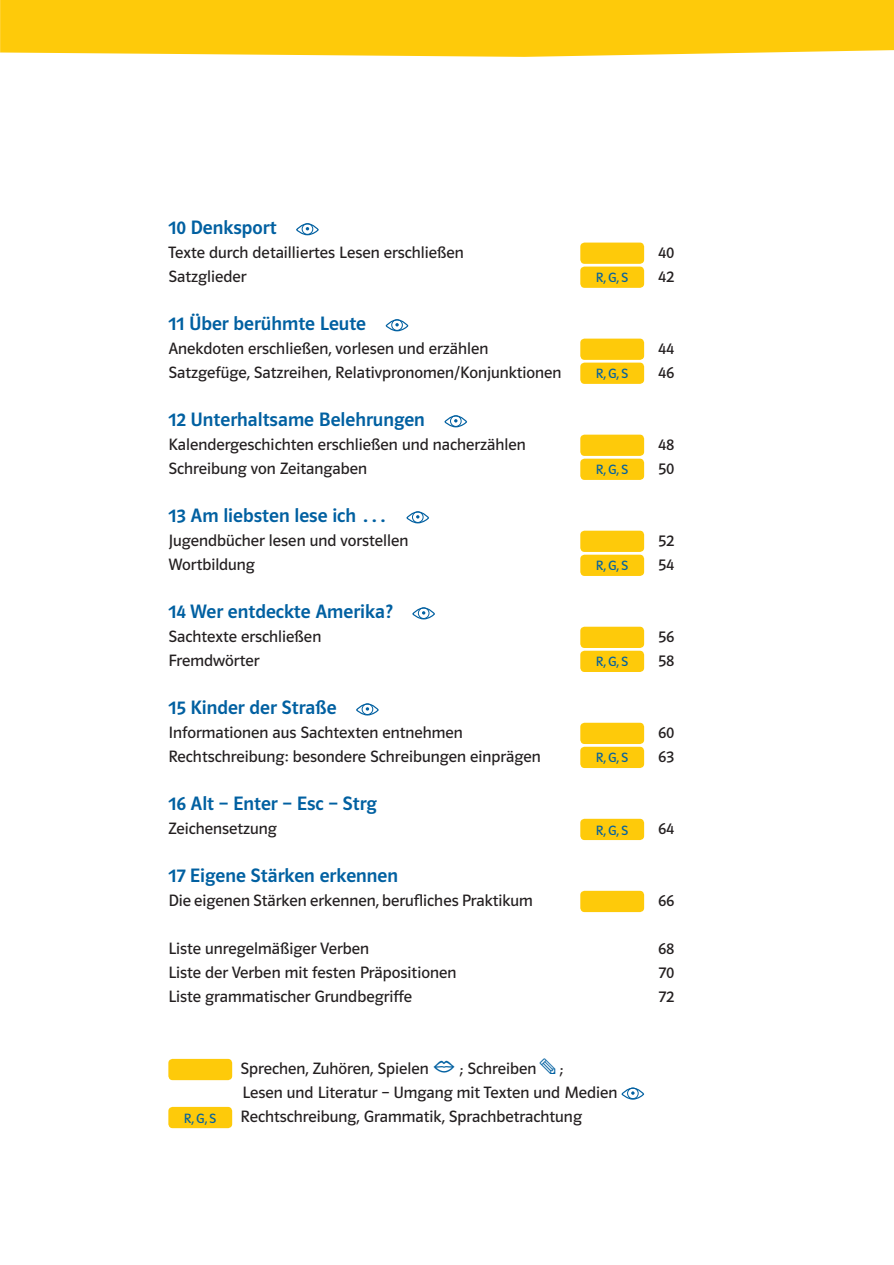
<style>
.page{position:relative;width:894px;height:1265px;background:#fff}
.page>*{position:absolute;margin:0;border:0;box-sizing:border-box;transform-origin:0 0}
.t1{font:19.5px "Polo ST11 K Krftg";color:#0160a1}
.t2{font:16.5px/24px "Polo ST11 K Buch";color:#231f20}
.t3{font:13.5px "Polo ST11 K Buch";color:#0160a1}
.s1{font-family:"Klett Pikto 1.4";font-size:22.5px;color:#0160a1}
</style>
<div class="page">
<hr style="left:0;top:0;width:1px;height:52px;background:#feca0a">
<div style="left:1px;top:0;width:893px;height:57px;background:#feca0a"></div>
<div style="left:296px;top:223px;width:23px;height:12px;border:1px solid #0160a1;border-radius:50%"></div>
<div style="left:302px;top:223px;width:11px;height:12px;border:1px solid #0160a1;border-radius:50%"></div>
<div style="left:580px;top:242px;width:64px;height:22px;background:#feca0a;border-radius:4px"></div>
<div style="left:580px;top:266px;width:64px;height:22px;background:#feca0a;border-radius:4px"></div>
<svg style="left:395px;top:323px;width:4px;height:3px"></svg>
<div style="left:385px;top:319px;width:23px;height:12px;border:1px solid #0160a1;border-radius:50%"></div>
<div style="left:391px;top:319px;width:12px;height:12px;border:1px solid #0160a1;border-radius:50%"></div>
<div style="left:580px;top:338px;width:64px;height:22px;background:#feca0a;border-radius:4px"></div>
<div style="left:580px;top:362px;width:64px;height:22px;background:#feca0a;border-radius:4px"></div>
<div style="left:444px;top:415px;width:23px;height:12px;border:1px solid #0160a1;border-radius:50%"></div>
<div style="left:450px;top:415px;width:11px;height:12px;border:1px solid #0160a1;border-radius:50%"></div>
<div style="left:580px;top:434px;width:64px;height:22px;background:#feca0a;border-radius:4px"></div>
<div style="left:580px;top:458px;width:64px;height:22px;background:#feca0a;border-radius:4px"></div>
<div style="left:406px;top:511px;width:23px;height:12px;border:1px solid #0160a1;border-radius:50%"></div>
<div style="left:412px;top:511px;width:11px;height:12px;border:1px solid #0160a1;border-radius:50%"></div>
<div style="left:580px;top:530px;width:64px;height:22px;background:#feca0a;border-radius:4px"></div>
<div style="left:580px;top:554px;width:64px;height:22px;background:#feca0a;border-radius:4px"></div>
<div style="left:412px;top:607px;width:23px;height:12px;border:1px solid #0160a1;border-radius:50%"></div>
<div style="left:418px;top:607px;width:11px;height:12px;border:1px solid #0160a1;border-radius:50%"></div>
<div style="left:580px;top:626px;width:64px;height:22px;background:#feca0a;border-radius:4px"></div>
<div style="left:580px;top:650px;width:64px;height:22px;background:#feca0a;border-radius:4px"></div>
<div style="left:356px;top:703px;width:22px;height:12px;border:1px solid #0160a1;border-radius:50%"></div>
<div style="left:362px;top:703px;width:11px;height:12px;border:1px solid #0160a1;border-radius:50%"></div>
<div style="left:580px;top:722px;width:64px;height:22px;background:#feca0a;border-radius:4px"></div>
<div style="left:580px;top:746px;width:64px;height:22px;background:#feca0a;border-radius:4px"></div>
<div style="left:580px;top:818px;width:64px;height:22px;background:#feca0a;border-radius:4px"></div>
<div style="left:580px;top:890px;width:64px;height:22px;background:#feca0a;border-radius:4px"></div>
<div style="left:168px;top:1058px;width:64px;height:22px;background:#feca0a;border-radius:4px"></div>
<div style="left:621px;top:1087px;width:23px;height:12px;border:1px solid #0160a1;border-radius:50%"></div>
<div style="left:627px;top:1087px;width:11px;height:12px;border:1px solid #0160a1;border-radius:50%"></div>
<div style="left:168px;top:1106px;width:64px;height:22px;background:#feca0a;border-radius:4px"></div>
<p class="t1" style="left:168px;top:217px;width:110px">10 Denksport</p>
<p class="t2" style="left:168px;top:240px;width:297px">Texte durch detailliertes Lesen erschließen</p>
<p class="t2" style="left:658px;top:240px;width:18px">40</p>
<p class="t2" style="left:168px;top:264px;width:80px">Satzglieder</p>
<p class="t3" style="left:595px;top:270px;width:34px">R,G,S</p>
<p class="t2" style="left:658px;top:264px;width:18px">42</p>
<p class="t1" style="left:168px;top:313px;width:199px">11 Über berühmte Leute</p>
<p class="t2" style="left:168px;top:336px;width:322px">Anekdoten erschließen, vorlesen und erzählen</p>
<p class="t2" style="left:658px;top:336px;width:18px">44</p>
<p class="t2" style="left:168px;top:360px;width:395px">Satzgefüge, Satzreihen, Relativpronomen/Konjunktionen</p>
<p class="t3" style="left:595px;top:366px;width:34px">R,G,S</p>
<p class="t2" style="left:658px;top:360px;width:18px">46</p>
<p class="t1" style="left:168px;top:409px;width:258px">12 Unterhaltsame Belehrungen</p>
<p class="t2" style="left:168px;top:432px;width:359px">Kalendergeschichten erschließen und nacherzählen</p>
<p class="t2" style="left:658px;top:432px;width:18px">48</p>
<p class="t2" style="left:168px;top:456px;width:200px">Schreibung von Zeitangaben</p>
<p class="t3" style="left:595px;top:462px;width:34px">R,G,S</p>
<p class="t2" style="left:658px;top:456px;width:18px">50</p>
<p class="t1" style="left:168px;top:505px;width:220px">13 Am liebsten lese ich …</p>
<p class="t2" style="left:168px;top:528px;width:242px">Jugendbücher lesen und vorstellen</p>
<p class="t2" style="left:658px;top:528px;width:18px">52</p>
<p class="t2" style="left:168px;top:552px;width:88px">Wortbildung</p>
<p class="t3" style="left:595px;top:558px;width:34px">R,G,S</p>
<p class="t2" style="left:658px;top:552px;width:18px">54</p>
<p class="t1" style="left:168px;top:601px;width:226px">14 Wer entdeckte Amerika?</p>
<p class="t2" style="left:168px;top:624px;width:154px">Sachtexte erschließen</p>
<p class="t2" style="left:658px;top:624px;width:18px">56</p>
<p class="t2" style="left:168px;top:648px;width:93px">Fremdwörter</p>
<p class="t3" style="left:595px;top:654px;width:34px">R,G,S</p>
<p class="t2" style="left:658px;top:648px;width:18px">58</p>
<p class="t1" style="left:168px;top:697px;width:170px">15 Kinder der Straße</p>
<p class="t2" style="left:168px;top:720px;width:296px">Informationen aus Sachtexten entnehmen</p>
<p class="t2" style="left:658px;top:720px;width:18px">60</p>
<p class="t2" style="left:168px;top:744px;width:374px">Rechtschreibung: besondere Schreibungen einprägen</p>
<p class="t3" style="left:595px;top:750px;width:34px">R,G,S</p>
<p class="t2" style="left:658px;top:744px;width:18px">63</p>
<p class="t1" style="left:168px;top:793px;width:210px">16 Alt – Enter – Esc – Strg</p>
<p class="t2" style="left:168px;top:816px;width:110px">Zeichensetzung</p>
<p class="t3" style="left:595px;top:822px;width:34px">R,G,S</p>
<p class="t2" style="left:658px;top:816px;width:18px">64</p>
<p class="t1" style="left:168px;top:865px;width:231px">17 Eigene Stärken erkennen</p>
<p class="t2" style="left:168px;top:888px;width:366px">Die eigenen Stärken erkennen, berufliches Praktikum</p>
<p class="t2" style="left:658px;top:888px;width:18px">66</p>
<p class="t2" style="left:168px;top:936px;width:202px">Liste unregelmäßiger Verben</p>
<p class="t2" style="left:658px;top:936px;width:18px">68</p>
<p class="t2" style="left:168px;top:960px;width:289px">Liste der Verben mit festen Präpositionen</p>
<p class="t2" style="left:658px;top:960px;width:17px">70</p>
<p class="t2" style="left:168px;top:984px;width:245px">Liste grammatischer Grundbegriffe</p>
<p class="t2" style="left:658px;top:984px;width:17px">72</p>
<p class="t2" style="left:240px;top:1056px;width:378px">Sprechen, Zuhören, Spielen <span class="s1">v</span> ; Schreiben <span class="s1">S</span> ;<br>Lesen und Literatur – Umgang mit Texten und Medien</p>
<p class="t3" style="left:184px;top:1110px;width:34px">R,G,S</p>
<p class="t2" style="left:240px;top:1104px;width:343px">Rechtschreibung, Grammatik, Sprachbetrachtung</p>
</div>
